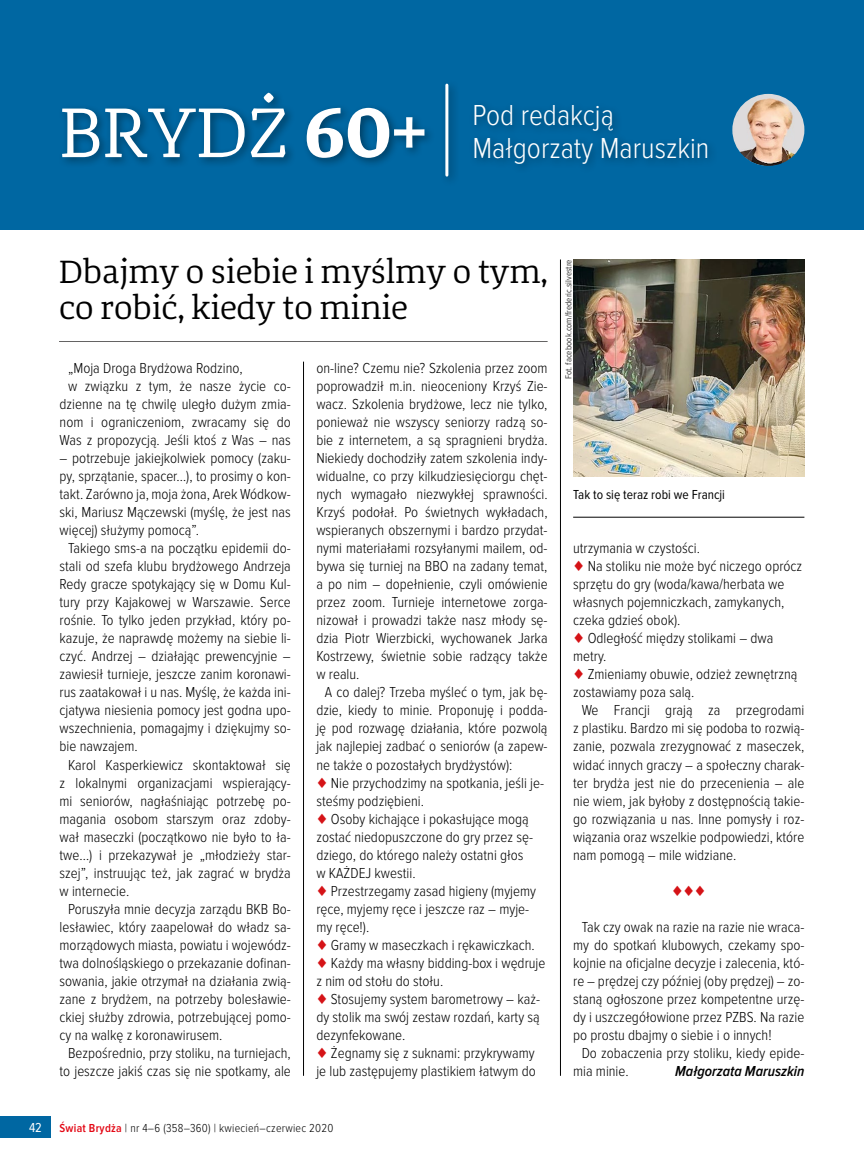
<style>
.page{position:relative;width:864px;height:1170px;background:#fff}
.page>*{position:absolute;margin:0;border:0;box-sizing:border-box;transform-origin:0 0}
.Tytul_22{font:72px "Corpo Serif";color:#fff}
.Tytul_22-2{font:33px/36px "Corpo Serif";color:#000}
.tekst_glowny{font:300 30px "Proxima Nova Cond";color:#fff}
.tekst_glowny-2{font:300 15px/18px "Proxima Nova Cond";color:#000;text-align:justify}
.tekst_glowny-3{font:italic 600 15px "Proxima Nova Cond";color:#000}
.tekst_glowny-4{font:15px "Symbol";color:#d51317}
.foto_podpis{font:13.5px "Proxima Nova Cond";color:#000}
.t1{font:13.5px "Proxima Nova Cond";color:#fff}
.t2{font:300 12px "Proxima Nova Cond";letter-spacing:.02em;color:#000}
.foto_autor{font:9px "Proxima Nova Cond";color:#3c3c3b}
.s1{font-weight:700}
.s2{color:#d51317}
.s3{font-weight:600;color:#e30613}
</style>
<div class="page">
<div style="left:0;top:1116px;width:51px;height:22px;background:#0067a2"></div>
<hr style="left:59px;top:341px;width:488px;height:1px;background:#646363">
<div style="left:0;top:0;width:863px;height:229px;background:#0067a2"></div>
<div style="left:58px;top:88px;width:376px;height:81px;background:#000;opacity:.4"></div>
<div style="left:469px;top:99px;width:248px;height:75px;background:#000;opacity:.4"></div>
<div style="left:440px;top:79px;width:19px;height:108px;background:#000;opacity:.4"></div>
<hr style="left:445px;top:85px;width:3px;height:90px;background:#fff">
<hr style="left:573px;top:517px;width:231px;height:1px;background:#000">
<img style="left:573px;top:259px;width:231px;height:217px">
<hr style="left:303px;top:361px;width:1px;height:714px;background:#000">
<hr style="left:560px;top:259px;width:1px;height:816px;background:#000">
<img style="left:732px;top:94px;width:72px;height:72px;border-radius:36px">
<p class="Tytul_22" style="left:60px;top:93px;width:367px">BRYDŻ <span class="s1">60+</span></p>
<p class="tekst_glowny" style="left:472px;top:98px;width:143px">Pod redakcją</p>
<p class="tekst_glowny" style="left:472px;top:131px;width:238px">Małgorzaty Maruszkin</p>
<p class="Tytul_22-2" style="left:59px;top:255px;width:489px">Dbajmy o siebie i myślmy o tym, co robić, kiedy to minie</p>
<p class="tekst_glowny-2" style="left:68px;top:359px;width:176px">„Moja Droga Brydżowa Rodzino,</p>
<p class="tekst_glowny-2" style="left:60px;top:377px;width:233px;text-align:center">w związku z tym, że nasze życie co&shy;dzienne na tę chwilę uległo dużym zmia&shy;nom i ograniczeniom, zwracamy się do Was z propozycją. Jeśli ktoś z Was – nas</p>
<p class="tekst_glowny-2" style="left:60px;top:449px;width:233px">– potrzebuje jakiejkolwiek pomocy (zaku&shy;py, sprzątanie, spacer…), to prosimy o kon&shy;takt. Zarówno ja, moja żona, Arek Wódkow&shy;ski, Mariusz Mączewski (myślę, że jest nas więcej) służymy pomocą”.</p>
<p class="tekst_glowny-2" style="left:60px;top:539px;width:233px;text-indent:9px">Takiego sms-a na początku epidemii do&shy;stali od szefa klubu brydżowego Andrzeja Redy gracze spotykający się w Domu Kul&shy;tury przy Kajakowej w Warszawie. Serce rośnie. To tylko jeden przykład, który po&shy;kazuje, że naprawdę możemy na siebie li&shy;czyć. Andrzej – działając prewencyjnie – zawiesił turnieje, jeszcze zanim koronawi&shy;rus zaatakował i u nas. Myślę, że każda ini&shy;cjatywa niesienia pomocy jest godna upo&shy;wszechnienia, pomagajmy i dziękujmy so&shy;bie nawzajem.</p>
<p class="tekst_glowny-2" style="left:60px;top:755px;width:233px;text-indent:9px">Karol Kasperkiewicz skontaktował się z lokalnymi organizacjami wspierający&shy;mi seniorów, nagłaśniając potrzebę po&shy;magania osobom starszym oraz zdoby&shy;wał maseczki (początkowo nie było to ła&shy;twe…) i przekazywał je „młodzieży star&shy;szej”, instruując też, jak zagrać w brydża w internecie.</p>
<p class="tekst_glowny-2" style="left:60px;top:899px;width:233px;text-indent:9px">Poruszyła mnie decyzja zarządu BKB Bo&shy;lesławiec, który zaapelował do władz sa&shy;morządowych miasta, powiatu i wojewódz&shy;twa dolnośląskiego o przekazanie dofinan&shy;sowania, jakie otrzymał na działania zwią&shy;zane z brydżem, na potrzeby bolesławie&shy;ckiej służby zdrowia, potrzebującej pomo&shy;cy na walkę z koronawirusem.</p>
<p class="tekst_glowny-2" style="left:60px;top:1043px;width:233px;text-align:center">Bezpośrednio, przy stoliku, na turniejach, to jeszcze jakiś czas się nie spotkamy, ale</p>
<p class="tekst_glowny-2" style="left:316px;top:359px;width:233px">on-line? Czemu nie? Szkolenia przez zoom poprowadził m.in. nieoceniony Krzyś Zie&shy;wacz. Szkolenia brydżowe, lecz nie tylko, ponieważ nie wszyscy seniorzy radzą so&shy;bie z internetem, a są spragnieni brydża.<br>Niekiedy dochodziły zatem szkolenia indy&shy;widualne, co przy kilkudziesięciorgu chęt&shy;nych wymagało niezwykłej sprawności.<br>Krzyś podołał. Po świetnych wykładach, wspieranych obszernymi i bardzo przydat&shy;nymi materiałami rozsyłanymi mailem, od&shy;bywa się turniej na BBO na zadany temat, a po nim – dopełnienie, czyli omówienie przez zoom. Turnieje internetowe zorga&shy;nizował i prowadzi także nasz młody sę&shy;dzia Piotr Wierzbicki, wychowanek Jarka Kostrzewy, świetnie sobie radzący także w realu.</p>
<p class="tekst_glowny-2" style="left:316px;top:683px;width:233px;text-indent:9px">A co dalej? Trzeba myśleć o tym, jak bę&shy;dzie, kiedy to minie. Proponuję i podda&shy;ję pod rozwagę działania, które pozwolą jak najlepiej zadbać o seniorów (a zapew&shy;ne także o pozostałych brydżystów):</p>
<p class="tekst_glowny-2" style="left:316px;top:773px;width:229px"><span class="s2">♦</span> Nie przychodzimy na spotkania, jeśli je&shy;steśmy podziębieni.</p>
<p class="tekst_glowny-2" style="left:316px;top:809px;width:218px;text-align:left"><span class="s2">♦</span> Osoby kichające i pokasłujące mogą zostać niedopuszczone do gry przez sę&shy;dziego, do którego należy ostatni głos w KAŻDEJ kwestii.</p>
<p class="tekst_glowny-2" style="left:316px;top:881px;width:221px;text-align:left"><span class="s2">♦</span> Przestrzegamy zasad higieny (myjemy ręce, myjemy ręce i jeszcze raz – myje&shy;my ręce!).</p>
<p class="tekst_glowny-2" style="left:316px;top:935px;width:220px"><span class="s2">♦</span> Gramy w maseczkach i rękawiczkach.</p>
<p class="tekst_glowny-2" style="left:316px;top:953px;width:230px"><span class="s2">♦</span> Każdy ma własny bidding-box i wędruje z nim od stołu do stołu.</p>
<p class="tekst_glowny-2" style="left:316px;top:989px;width:225px"><span class="s2">♦</span> Stosujemy system barometrowy – każ&shy;dy stolik ma swój zestaw rozdań, karty są dezynfekowane.</p>
<p class="tekst_glowny-2" style="left:316px;top:1043px;width:221px"><span class="s2">♦</span> Żegnamy się z suknami: przykrywamy je lub zastępujemy plastikiem łatwym do</p>
<p class="t1" style="left:29px;top:1119px;width:14px">42</p>
<p class="t2" style="left:60px;top:1121px;width:275px"><span class="s3">Świat Brydża</span> | nr 4–6 (358–360) | kwiecień–czerwiec 2020</p>
<p class="foto_autor" style="left:563px;top:379px;width:121px;rotate:-90deg">Fot. facebook.com/frederic.silvestre</p>
<p class="foto_podpis" style="left:573px;top:487px;width:153px">Tak to się teraz robi we Francji</p>
<p class="tekst_glowny-2" style="left:573px;top:539px;width:128px">utrzymania w czystości.</p>
<p class="tekst_glowny-2" style="left:573px;top:557px;width:230px;text-align:left"><span class="s2">♦</span> Na stoliku nie może być niczego oprócz sprzętu do gry (woda/kawa/herbata we własnych pojemniczkach, zamykanych, czeka gdzieś obok).</p>
<p class="tekst_glowny-2" style="left:573px;top:629px;width:202px"><span class="s2">♦</span> Odległość między stolikami – dwa metry.</p>
<p class="tekst_glowny-2" style="left:573px;top:665px;width:226px"><span class="s2">♦</span> Zmieniamy obuwie, odzież zewnętrzną zostawiamy poza salą.</p>
<p class="tekst_glowny-2" style="left:573px;top:701px;width:233px;text-indent:9px">We Francji grają za przegrodami z plastiku. Bardzo mi się podoba to rozwią&shy;zanie, pozwala zrezygnować z maseczek, widać innych graczy – a społeczny charak&shy;ter brydża jest nie do przecenienia – ale nie wiem, jak byłoby z dostępnością takie&shy;go rozwiązania u nas. Inne pomysły i roz&shy;wiązania oraz wszelkie podpowiedzi, które nam pomogą – mile widziane.</p>
<p class="tekst_glowny-4" style="left:671px;top:883px;width:35px">♦♦♦</p>
<p class="tekst_glowny-2" style="left:573px;top:917px;width:233px;text-indent:9px">Tak czy owak na razie na razie nie wraca&shy;my do spotkań klubowych, czekamy spo&shy;kojnie na oficjalne decyzje i zalecenia, któ&shy;re – prędzej czy później (oby prędzej) – zo&shy;staną ogłoszone przez kompetentne urzę&shy;dy i uszczegółowione przez PZBS. Na razie po prostu dbajmy o siebie i o innych!</p>
<p class="tekst_glowny-2" style="left:573px;top:1043px;width:233px;text-indent:9px">Do zobaczenia przy stoliku, kiedy epide&shy;mia minie.</p>
<p class="tekst_glowny-3" style="left:675px;top:1062px;width:131px">Małgorzata Maruszkin</p>
</div>
